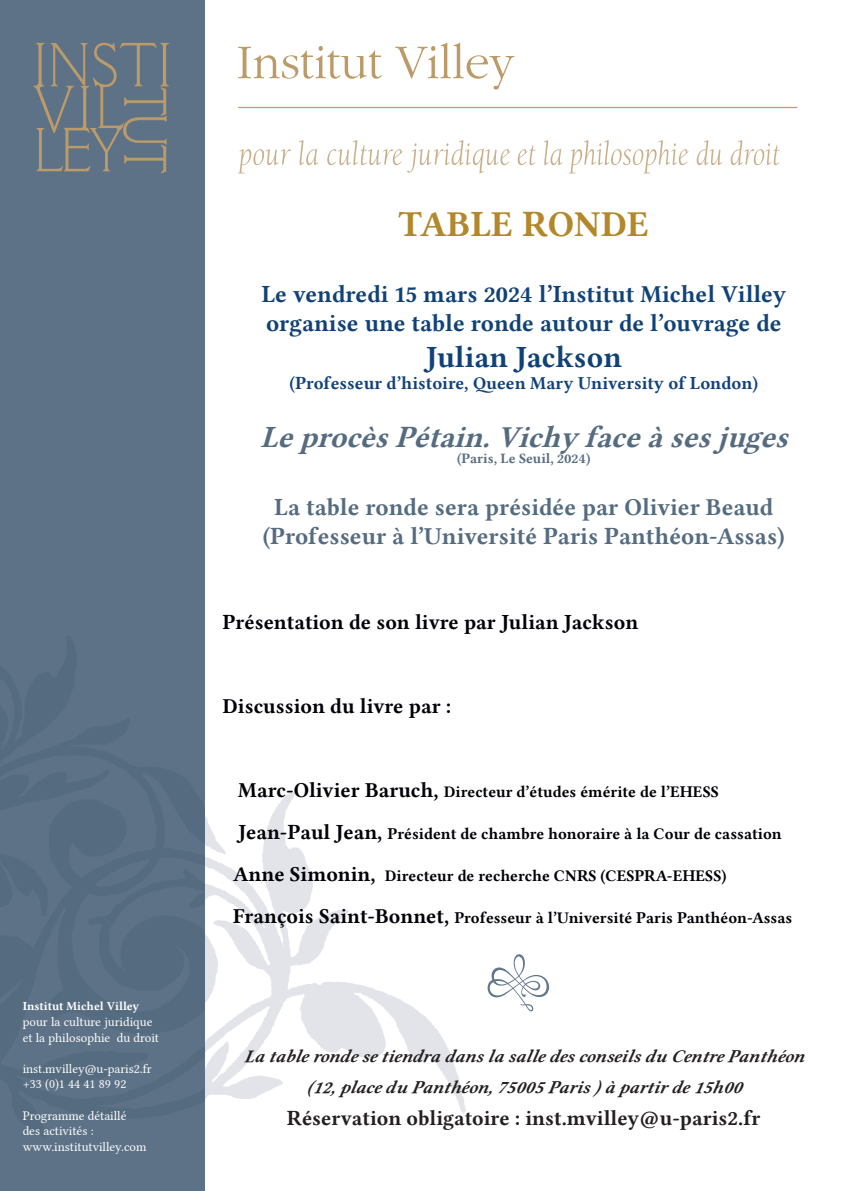
<style>
.page{position:relative;width:842px;height:1191px;background:#fff}
.page>*{position:absolute;margin:0;border:0;box-sizing:border-box;transform-origin:0 0}
.t1{font:36px "Lin Libertine B";color:#b3882b}
.Titre__type_event{font:italic 30px "Lin Libertine B";color:#556c80}
.Titre__type_event-2{font:30px "Lin Libertine B";color:#114277}
.Titre__type_event-3{font:24px "Lin Libertine B";color:#556c80}
.Titre__type_event-4{font:24px "Lin Libertine B";color:#114277}
.Référence{font:21px "Lin Libertine B";color:#000006}
.t2{font:21px "Lin Libertine B";color:#231f20}
.t3{font:italic 18px "Lin Libertine BI";color:#231f20}
.Titre__type_event-5{font:18px "Lin Libertine B";color:#114277}
.Référence-2{font:16px "Lin Libertine B";color:#000006}
.Titre__type_event-6{font:14px "Lin Libertine B";color:#556c80}
.t4{font:13px "Lin Libertine";color:#fff}
.t5{font:12px "Lin Libertine B";color:#fff}
.s1{font-size:21px}
</style>
<div class="page">
<img style="left:204px;top:500px;width:262px;height:667px">
<div style="left:0;top:0;width:204px;height:1191px;background:#5d7287"></div>
<hr style="left:238px;top:107px;width:559px;height:1px;background:#bc9b69">
<svg style="left:33px;top:43px;width:136px;height:130px"></svg>
<svg style="left:238px;top:43px;width:277px;height:46px"></svg>
<svg style="left:488px;top:954px;width:61px;height:57px"></svg>
<svg style="left:238px;top:140px;width:272px;height:33px"></svg>
<svg style="left:518px;top:140px;width:262px;height:33px"></svg>
<p class="t5" style="left:23px;top:998px;width:118px">Institut Michel Villey</p>
<p class="t4" style="left:23px;top:1011px;width:131px">pour la culture juridique</p>
<p class="t4" style="left:23px;top:1027px;width:138px">et la philosophie du droit</p>
<p class="t4" style="left:23px;top:1058px;width:130px">inst.mvilley@u-paris2.fr</p>
<p class="t4" style="left:23px;top:1073px;width:105px">+33 (0)1 44 41 89 92</p>
<p class="t4" style="left:23px;top:1105px;width:105px">Programme détaillé</p>
<p class="t4" style="left:23px;top:1120px;width:73px">des activités :</p>
<p class="t4" style="left:23px;top:1136px;width:125px">www.institutvilley.com</p>
<p class="t1" style="left:398px;top:200px;width:252px">TABLE RONDE</p>
<p class="Titre__type_event-4" style="left:261px;top:278px;width:526px">Le vendredi 15 mars 2024 l’Institut Michel Villey</p>
<p class="Titre__type_event-4" style="left:266px;top:307px;width:517px">organise une table ronde autour de l’ouvrage de</p>
<p class="Titre__type_event-2" style="left:426px;top:337px;width:197px">Julian Jackson</p>
<p class="Titre__type_event-5" style="left:289px;top:371px;width:470px">(Professeur d’histoire, Queen Mary University of London)</p>
<p class="Titre__type_event" style="left:260px;top:416px;width:541px">LeprocèsPétain.Vichyfaceàsesjuges</p>
<p class="Titre__type_event-6" style="left:457px;top:449px;width:135px">(Paris, Le Seuil, 2024)</p>
<p class="Titre__type_event-3" style="left:274px;top:490px;width:501px">La table ronde sera présidée par Olivier Beaud</p>
<p class="Titre__type_event-3" style="left:263px;top:519px;width:524px">(Professeur à l’Université Paris Panthéon-Assas)</p>
<p class="Référence" style="left:223px;top:608px;width:417px">Présentation de son livre par Julian Jackson</p>
<p class="Référence" style="left:223px;top:692px;width:230px">Discussion du livre par :</p>
<p class="Référence-2" style="left:238px;top:781px;width:482px"><span class="s1">Marc-Olivier Baruch,</span> Directeur d’études émérite de l’EHESS</p>
<p class="Référence-2" style="left:238px;top:823px;width:545px"><span class="s1">Jean-Paul Jean,</span> Président de chambre honoraire à la Cour de cassation</p>
<p class="Référence-2" style="left:233px;top:865px;width:495px"><span class="s1">Anne Simonin,</span> Directeur de recherche CNRS (CESPRA-EHESS)</p>
<p class="Référence-2" style="left:233px;top:907px;width:561px"><span class="s1">François Saint-Bonnet,</span> Professeur à l’Université Paris Panthéon-Assas</p>
<p class="t3" style="left:244px;top:1044px;width:567px">La tablerondesetiendra dansla salledesconseilsdu CentrePanthéon</p>
<p class="t3" style="left:306px;top:1075px;width:441px">(12,p lacedu Panthéon,75005Paris) à partirde15h00</p>
<p class="t2" style="left:287px;top:1103px;width:475px">Réservation obligatoire : inst.mvilley@u-paris2.fr</p>
</div>
